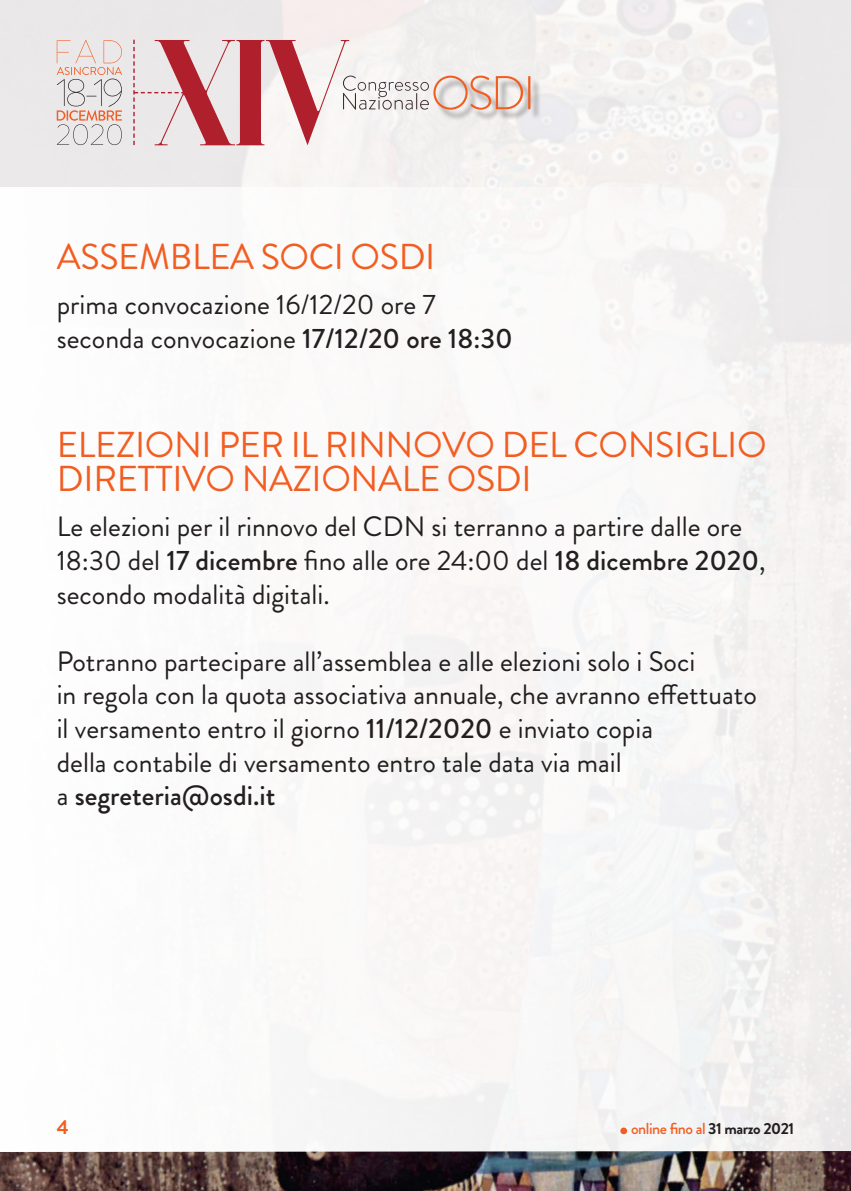
<style>
.page{position:relative;width:851px;height:1191px;background:#fff}
.page>*{position:absolute;margin:0;border:0;box-sizing:border-box;transform-origin:0 0}
.t1{font:36px/34px "Brandon Grotesque";letter-spacing:-.01em;color:#f25d21}
.t2{font:28px/33.6px "Brandon Grotesque";color:#231f20}
.t3{font:700 20px "Brandon Grotesque";color:#f25d21}
.t4{font:500 16px "Brandon Grotesque";letter-spacing:-.03em;color:#f25d21}
.s1{font-weight:500}
.s2{font-weight:700;color:#231f20}
</style>
<div class="page">
<img style="left:0;top:1151px;width:850px;height:40px">
<div style="left:0;top:187px;width:850px;height:964px;background:#faf9f8"></div>
<div style="left:435px;top:77px;width:106px;height:44px;background:#231f20;opacity:.5"></div>
<svg style="left:133px;top:40px;width:397px;height:105px"></svg>
<svg style="left:57px;top:40px;width:65px;height:105px;background:#e2d4d1"></svg>
<div style="left:620px;top:1127px;width:7px;height:7px;background:#f25d21;border-radius:50%"></div>
<p class="t1" style="left:57px;top:240px;width:380px">ASSEMBLEA SOCI OSDI</p>
<p class="t2" style="left:57px;top:288px;width:457px">prima convocazione 16/12/20 ore 7 seconda convocazione <span class="s1">17/12/20 ore 18:30</span></p>
<p class="t1" style="left:57px;top:428px;width:711px">ELEZIONI PER IL RINNOVO DEL CONSIGLIO<br>DIRETTIVO NAZIONALE OSDI</p>
<p class="t2" style="left:57px;top:510px;width:710px">Le elezioni per il rinnovo del CDN si terranno a partire dalle ore<br>18:30 del <span class="s1">17 dicembre</span> fino alle ore 24:00 del <span class="s1">18 dicembre 2020</span>, secondo modalità digitali.</p>
<p class="t2" style="left:57px;top:645px;width:701px">Potranno partecipare all’assemblea e alle elezioni solo i Soci<br>in regola con la quota associativa annuale, che avranno effettuato il versamento entro il giorno <span class="s1">11/12/2020</span> e inviato copia<br>della contabile di versamento entro tale data via mail<br>a <span class="s1">segreteria@osdi.it</span></p>
<p class="t3" style="left:57px;top:1113px;width:13px">4</p>
<p class="t4" style="left:631px;top:1117px;width:164px">online fino al <span class="s2">31 marzo 2021</span></p>
</div>
